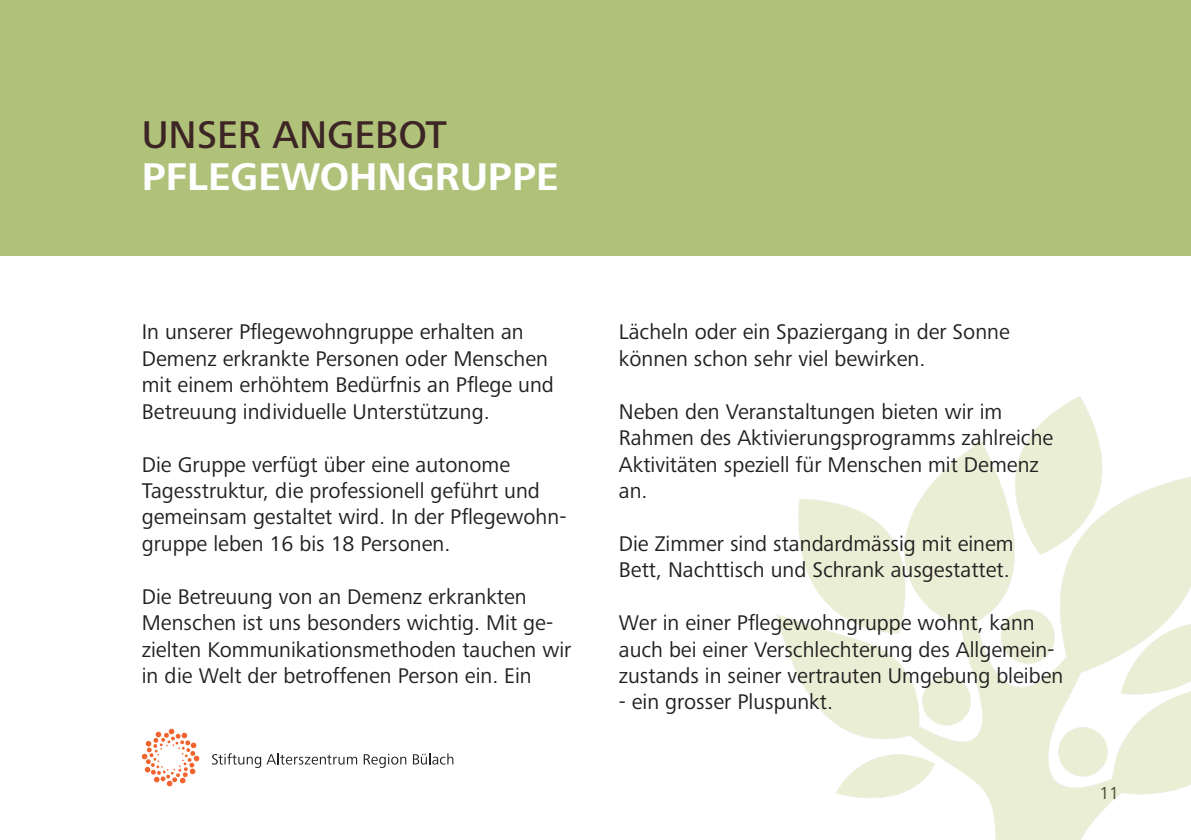
<style>
.page{position:relative;width:1191px;height:840px;background:#fff}
.page>*{position:absolute;margin:0;border:0;box-sizing:border-box;transform-origin:0 0}
.t1{font:700 40px "Frutiger Next Pro";color:#fff}
.t2{font:500 40px "Frutiger Next Pro";color:#3d2525}
.ImBaumgarten{font:22px/26.4px "Frutiger Next Pro";color:#231f20}
.t3{font:18px "Frutiger Next Pro";color:#231f20}
</style>
<div class="page">
<img style="left:776px;top:396px;width:415px;height:443px">
<div style="left:0;top:0;width:1191px;height:255px;background:#b0c27a"></div>
<svg style="left:212px;top:753px;width:145px;height:14px"></svg>
<svg style="left:364px;top:753px;width:42px;height:14px"></svg>
<svg style="left:413px;top:753px;width:40px;height:11px"></svg>
<svg style="left:142px;top:728px;width:58px;height:57px"></svg>
<p class="t2" style="left:142px;top:112px;width:307px">UNSER ANGEBOT</p>
<p class="t1" style="left:142px;top:154px;width:418px">PFLEGEWOHNGRUPPE</p>
<p class="ImBaumgarten" style="left:142px;top:318px;width:383px">In unserer Pflegewohngruppe erhalten an</p>
<p class="ImBaumgarten" style="left:142px;top:345px;width:408px">Demenz erkrankte Personen oder Menschen</p>
<p class="ImBaumgarten" style="left:142px;top:371px;width:413px">mit einem erhöhtem Bedürfnis an Pflege und</p>
<p class="ImBaumgarten" style="left:142px;top:398px;width:349px">Betreuung individuelle Unterstützung.</p>
<p class="ImBaumgarten" style="left:142px;top:450px;width:370px">Die Gruppe verfügt über eine autonome</p>
<p class="ImBaumgarten" style="left:142px;top:477px;width:399px">Tagesstruktur, die professionell geführt und</p>
<p class="ImBaumgarten" style="left:142px;top:503px;width:426px">gemeinsam gestaltet wird. In der Pflegewohn&shy;gruppe leben 16 bis 18 Personen.</p>
<p class="ImBaumgarten" style="left:142px;top:582px;width:386px">Die Betreuung von an Demenz erkrankten</p>
<p class="ImBaumgarten" style="left:142px;top:609px;width:431px">Menschen ist uns besonders wichtig. Mit ge&shy;zielten Kommunikationsmethoden tauchen wir</p>
<p class="ImBaumgarten" style="left:142px;top:662px;width:391px">in die Welt der betroffenen Person ein. Ein</p>
<p class="ImBaumgarten" style="left:619px;top:318px;width:392px">Lächeln oder ein Spaziergang in der Sonne</p>
<p class="ImBaumgarten" style="left:619px;top:345px;width:308px">können schon sehr viel bewirken.</p>
<p class="ImBaumgarten" style="left:619px;top:398px;width:385px">Neben den Veranstaltungen bieten wir im</p>
<p class="ImBaumgarten" style="left:619px;top:424px;width:436px">Rahmen des Aktivierungsprogramms zahlreiche</p>
<p class="ImBaumgarten" style="left:619px;top:450px;width:421px">Aktivitäten speziell für Menschen mit Demenz</p>
<p class="ImBaumgarten" style="left:619px;top:477px;width:30px">an.</p>
<p class="ImBaumgarten" style="left:619px;top:530px;width:396px">Die Zimmer sind standardmässig mit einem</p>
<p class="ImBaumgarten" style="left:619px;top:556px;width:392px">Bett, Nachttisch und Schrank ausgestattet.</p>
<p class="ImBaumgarten" style="left:619px;top:609px;width:417px">Wer in einer Pflegewohngruppe wohnt, kann</p>
<p class="ImBaumgarten" style="left:619px;top:635px;width:446px">auch bei einer Verschlechterung des Allgemein&shy;zustands in seiner vertrauten Umgebung bleiben</p>
<p class="ImBaumgarten" style="left:619px;top:688px;width:216px">- ein grosser Pluspunkt.</p>
<p class="t3" style="left:1099px;top:782px;width:21px">11</p>
</div>
